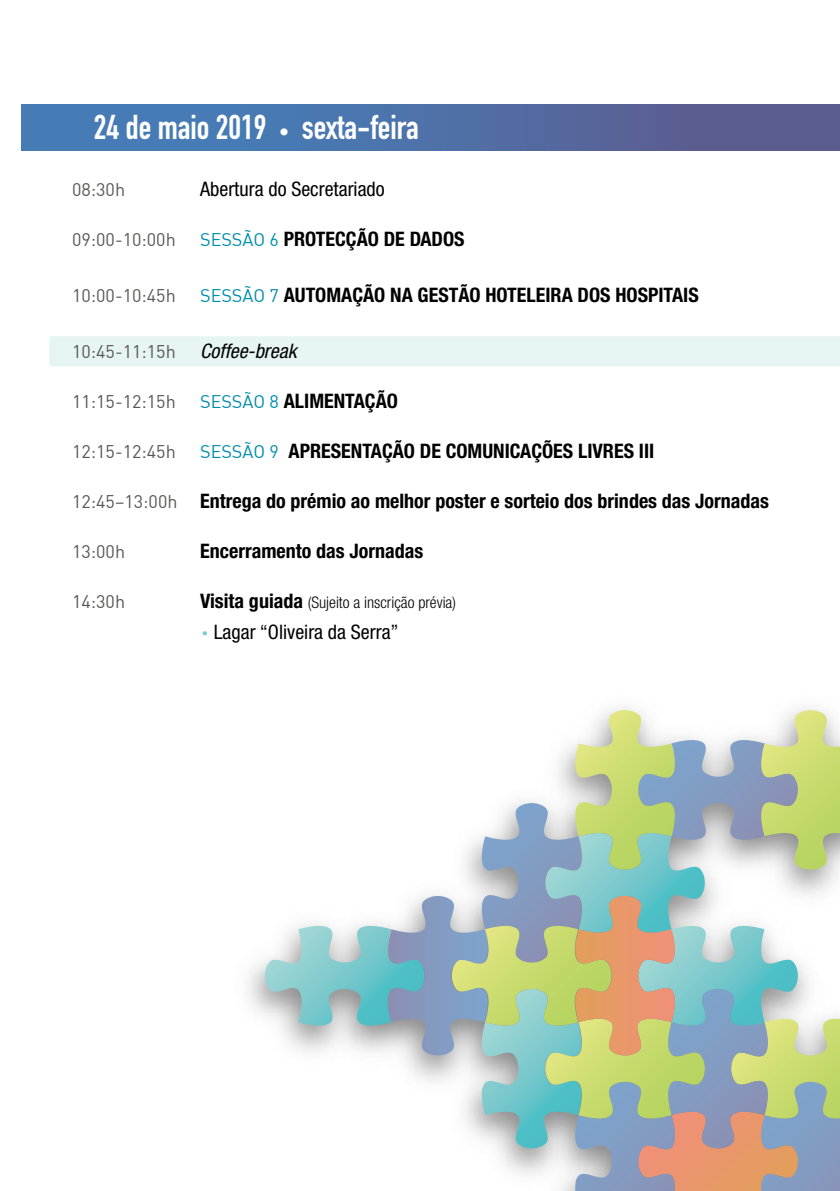
<style>
.page{position:relative;width:840px;height:1191px;background:#fff}
.page>*{position:absolute;margin:0;border:0;box-sizing:border-box;transform-origin:0 0}
.t1{font:34px "DIN Engschrift Std";color:#fff}
.t2{font:700 condensed 20px "Helvetica Neue";color:#000}
.t3{font:condensed 20px "Helvetica Neue";color:#000}
.t4{font:18px "DIN";color:#575756}
.t5{font:300 condensed 16px "Helvetica Neue";color:#000}
.s1{font-size:20px}
.s2{font-family:"DIN";font-weight:400;font-stretch:normal;font-size:18px;color:#008dab}
.s3{font-family:"DIN";font-weight:400;font-stretch:normal;font-size:18px;color:#575756}
.s4{font-family:"Helvetica Neue";font-style:italic;font-stretch:condensed;font-size:20px;color:#000}
.s5{font-weight:700;font-size:20px}
.s6{font-family:"Source Code Pro";font-weight:900;font-stretch:normal;font-size:16px;color:#7cc8c5}
</style>
<div class="page">
<div style="left:49px;top:336px;width:790px;height:30px;background:#e7f4f4"></div>
<div style="left:22px;top:105px;width:817px;height:45px;background:linear-gradient(to right,#4183be,#5e5a8d)"></div>
<svg style="left:263px;top:710px;width:576px;height:481px"></svg>
<h1 class="t1" style="left:94px;top:107px;width:326px">24 de maio 2019 <span class="s1">•</span> sexta-feira</h1>
<p class="t4" style="left:72px;top:179px;width:55px">08:30h</p>
<p class="t3" style="left:200px;top:178px;width:186px">Abertura do Secretariado</p>
<p class="t4" style="left:72px;top:229px;width:105px">09:00-10:00h</p>
<p class="t2" style="left:200px;top:227px;width:266px"><span class="s2">SESSÃO 6</span> PROTECÇÃO DE DADOS</p>
<p class="t2" style="left:72px;top:283px;width:628px"><span class="s3">10:00-10:45h</span> <span class="s2">SESSÃO 7</span> AUTOMAÇÃO NA GESTÃO HOTELEIRA DOS HOSPITAIS</p>
<p class="t4" style="left:72px;top:340px;width:226px">10:45-11:15h <span class="s4">Coffee-break</span></p>
<p class="t4" style="left:72px;top:390px;width:105px">11:15-12:15h</p>
<p class="t2" style="left:200px;top:388px;width:199px"><span class="s2">SESSÃO 8</span> ALIMENTAÇÃO</p>
<p class="t4" style="left:72px;top:440px;width:105px">12:15-12:45h</p>
<p class="t2" style="left:200px;top:438px;width:455px"><span class="s2">SESSÃO 9</span> APRESENTAÇÃO DE COMUNICAÇÕES LIVRES III</p>
<p class="t2" style="left:72px;top:488px;width:698px"><span class="s3">12:45–13:00h</span> Entrega do prémio ao melhor poster e sorteio dos brindes das Jornadas</p>
<p class="t4" style="left:72px;top:540px;width:55px">13:00h</p>
<p class="t2" style="left:200px;top:538px;width:224px">Encerramento das Jornadas</p>
<p class="t4" style="left:72px;top:590px;width:55px">14:30h</p>
<p class="t5" style="left:200px;top:593px;width:257px"><span class="s5">Visita guiada</span> (Sujeito a inscrição prévia)</p>
<p class="t3" style="left:200px;top:620px;width:200px"><span class="s6">·</span> Lagar “Oliveira da Serra”</p>
</div>
